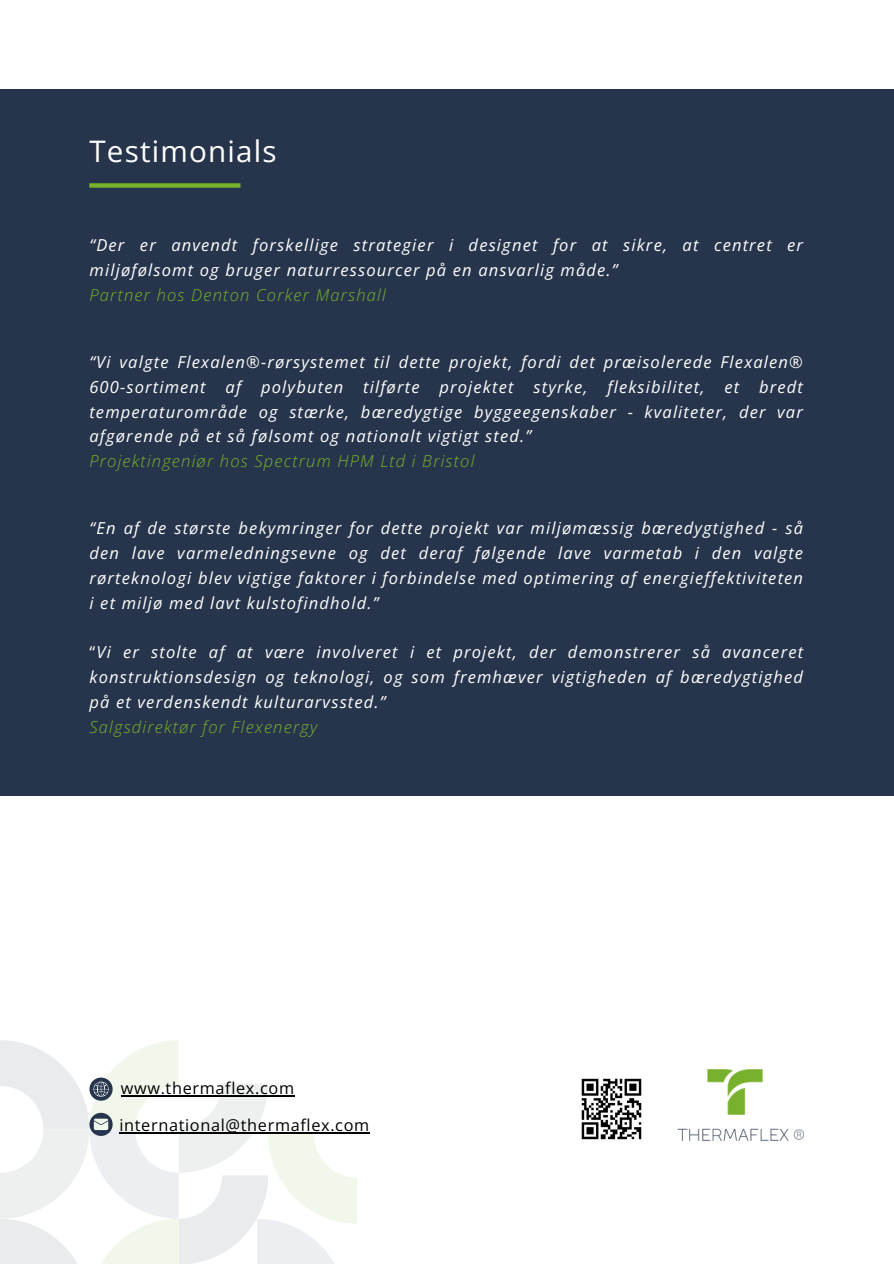
<style>
.page{position:relative;width:894px;height:1264px;background:#fff}
.page>*{position:absolute;margin:0;border:0;box-sizing:border-box;transform-origin:0 0}
.t1{font:29.7px "Open Sans";letter-spacing:.04em;color:#fff}
.t2{font:italic 16.5px/24.8px "Open Sans";letter-spacing:.07em;color:#fff;text-align:justify}
.t3{font:italic 300 16.5px "Open Sans";letter-spacing:.07em;color:#78b22b}
.t4{font:16.35px "Open Sans";letter-spacing:.04em;color:#000}
.s1{font-style:normal}
</style>
<div class="page">
<img style="left:677px;top:1069px;width:127px;height:72px">
<svg style="left:0;top:1040px;width:72px;height:37px;fill:#e9ebed"></svg>
<svg style="left:107px;top:1040px;width:250px;height:184px"></svg>
<svg style="left:0;top:1077px;width:346px;height:186px"></svg>
<div style="left:0;top:89px;width:893px;height:706px;background:#27354c"></div>
<div style="left:89px;top:183px;width:151px;height:5px;background:#78b22b"></div>
<img style="left:581px;top:1078px;width:61px;height:62px">
<hr style="left:119px;top:1132px;width:251px;height:1px;background:#000">
<hr style="left:121px;top:1095px;width:174px;height:1px;background:#000">
<p class="t1" style="left:89px;top:130px;width:189px">Testimonials</p>
<p class="t2" style="left:89px;top:232px;width:715px">“Der er anvendt forskellige strategier i designet for at sikre, at centret er miljøfølsomt og bruger naturressourcer på en ansvarlig måde.”</p>
<p class="t3" style="left:89px;top:283px;width:297px">Partner hos Denton Corker Marshall</p>
<p class="t2" style="left:89px;top:349px;width:715px">“Vi valgte Flexalen®-rørsystemet til dette projekt, fordi det præisolerede Flexalen® 600-sortiment af polybuten tilførte projektet styrke, fleksibilitet, et bredt temperaturområde og stærke, bæredygtige byggeegenskaber - kvaliteter, der var afgørende på et så følsomt og nationalt vigtigt sted.”</p>
<p class="t3" style="left:89px;top:449px;width:386px">Projektingeniør hos Spectrum HPM Ltd i Bristol</p>
<p class="t2" style="left:89px;top:515px;width:715px">“En af de største bekymringer for dette projekt var miljømæssig bæredygtighed - så den lave varmeledningsevne og det deraf følgende lave varmetab i den valgte rørteknologi blev vigtige faktorer i forbindelse med optimering af energieffektiviteten i et miljø med lavt kulstofindhold.”</p>
<p class="t2" style="left:89px;top:639px;width:715px"><span class="s1">“</span>Vi er stolte af at være involveret i et projekt, der demonstrerer så avanceret konstruktionsdesign og teknologi, og som fremhæver vigtigheden af bæredygtighed på et verdenskendt kulturarvssted.”</p>
<p class="t3" style="left:89px;top:715px;width:229px">Salgsdirektør for Flexenergy</p>
<p class="t4" style="left:121px;top:1076px;width:175px">www.thermaflex.com</p>
<p class="t4" style="left:119px;top:1113px;width:251px">international@thermaflex.com</p>
</div>
